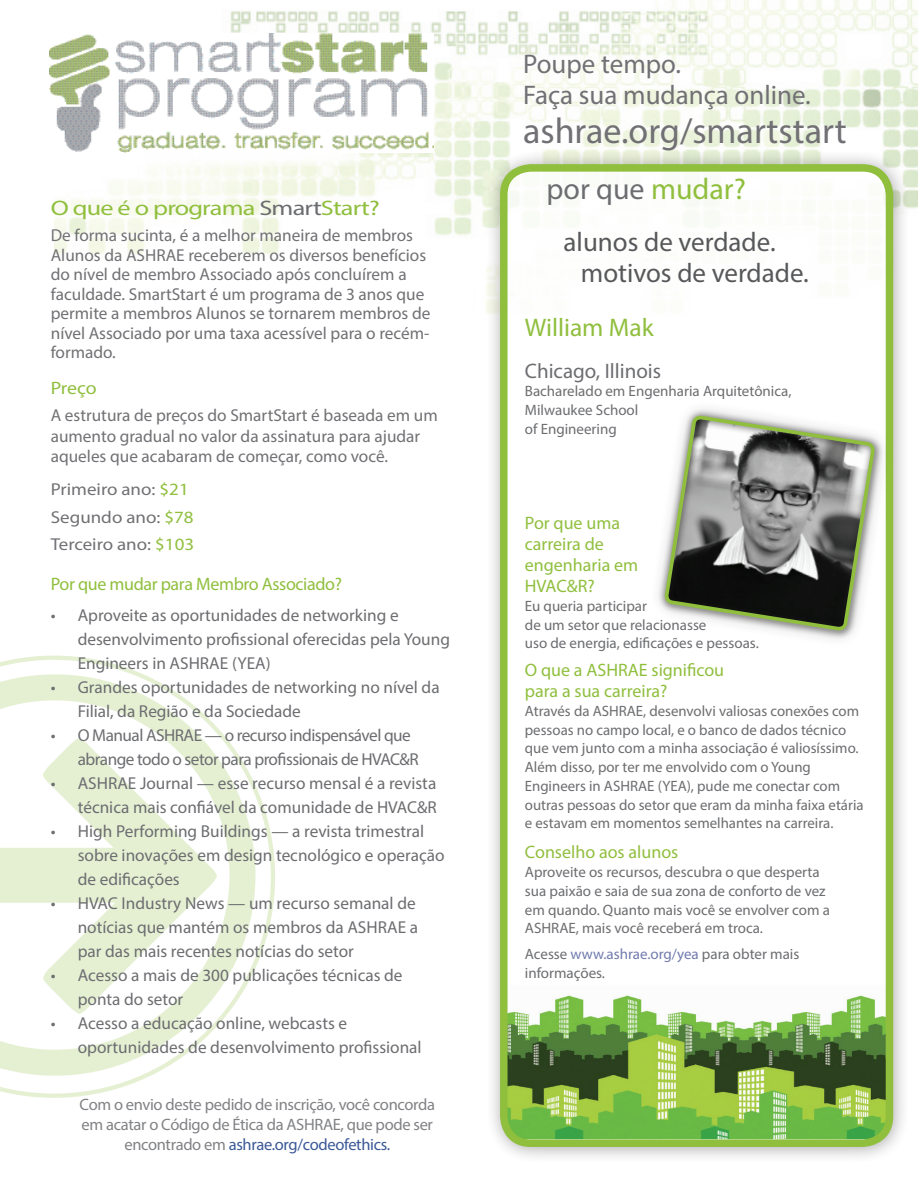
<style>
.page{position:relative;width:918px;height:1188px;background:#fff}
.page>*{position:absolute;margin:0;border:0;box-sizing:border-box;transform-origin:0 0}
.t1{font:36px "Myriad Pro";color:#717074}
.t2{font:30px "Myriad Pro";color:#6c6d70}
.t3{font:27px/30.8px "Myriad Pro";color:#57585a}
.t4{font:27px/31.5px "Myriad Pro";color:#717074}
.t5{font:25.5px "Myriad Pro";color:#90bf3e}
.t6{font:21px "Myriad Pro";letter-spacing:-.03em;color:#90bf3e;scale:1.25 1}
.t7{font:21px "Myriad Pro";color:#6c6d70}
.t8{font:18px/21px "Myriad Pro";color:#90bf3e}
.t9{font:18px "Myriad Pro";letter-spacing:-.02em;color:#90bf3e}
.t10{font:18px "Myriad Pro";color:#90bf3e;scale:1.1 1}
.t11{font:17.25px/24px "Myriad Pro";color:#6c6d70}
.t12{font:17.25px/19.5px "Myriad Pro";color:#717074}
.t13{font:17.25px/24px "Myriad Pro";letter-spacing:-.03em;color:#6c6d70}
.t14{font:17.25px/27.5px "Myriad Pro";color:#717074;scale:1.1 1}
.t15{font:16.5px/19.8px "Myriad Pro";letter-spacing:-.02em;color:#818285;text-align:center}
.t16{font:15px/18.8px "Myriad Pro";color:#6c6d70}
.s1{color:#6c6d70}
.s2{color:#90bf3e}
.s3{color:#3b5997}
.s4{color:#717bae}
</style>
<div class="page">
<svg style="left:0;top:655px;width:275px;height:443px"></svg>
<svg style="left:0;top:674px;width:256px;height:402px"></svg>
<svg style="left:0;top:738px;width:217px;height:276px"></svg>
<img style="left:54px;top:0;width:864px;height:254px">
<svg style="left:54px;top:152px;width:318px;height:16px"></svg>
<img style="left:50px;top:33px;width:383px;height:119px">
<div style="left:485px;top:149px;width:425px;height:1015px;background:#231f20;opacity:.49"></div>
<div style="left:504px;top:168px;width:385px;height:975px;background:#fff;border-radius:27px"></div>
<img style="left:504px;top:995px;width:385px;height:144px">
<div style="left:500px;top:164px;width:393px;height:983px;border:8px solid #90bf3e;border-radius:27px"></div>
<div style="left:648px;top:399px;width:245px;height:250px;background:#231f20;opacity:.49"></div>
<div style="left:658px;top:408px;width:225px;height:231px;background:#231f20;opacity:.5"></div>
<svg style="left:663px;top:405px;width:214px;height:236px"></svg>
<h3 class="t6" style="left:51px;top:195px;width:265px">O que é o programa <span class="s1">Smart</span>Start?</h3>
<p class="t12" style="left:51px;top:225px;width:381px">De forma sucinta, é a melhor maneira de membros Alunos da ASHRAE receberem os diversos benefícios do nível de membro Associado após concluírem a faculdade. SmartStart é um programa de 3 anos que permite a membros Alunos se tornarem membros de nível Associado por uma taxa acessível para o recém&shy;formado.</p>
<p class="t10" style="left:51px;top:376px;width:43px">Preço</p>
<p class="t12" style="left:51px;top:405px;width:389px;line-height:20.7px">A estrutura de preços do SmartStart é baseada em um aumento gradual no valor da assinatura para ajudar aqueles que acabaram de começar, como você.</p>
<p class="t14" style="left:51px;top:475px;width:132px">Primeiro ano: <span class="s2">$21<br></span>Segundo ano: <span class="s2">$78<br></span>Terceiro ano: <span class="s2">$103</span></p>
<p class="t9" style="left:51px;top:573px;width:293px">Por que mudar para Membro Associado?</p>
<p class="t11" style="left:78px;top:603px;width:374px;text-indent:-27px">• Aproveite as oportunidades de networking e desenvolvimento profissional oferecidas pela Young<br>Engineers in ASHRAE (YEA)</p>
<p class="t11" style="left:78px;top:675px;width:363px;text-indent:-27px">• Grandes oportunidades de networking no nível da<br>Filial, da Região e da Sociedade</p>
<p class="t13" style="left:78px;top:723px;width:343px;text-indent:-27px">• O Manual ASHRAE — o recurso indispensável que abrange todo o setor para profissionais de HVAC&amp;R</p>
<p class="t11" style="left:51px;top:771px;width:388px;text-align:right">• ASHRAE Journal — esse recurso mensal é a revista técnica mais confiável da comunidade de HVAC&amp;R</p>
<p class="t11" style="left:78px;top:819px;width:368px;text-indent:-27px">• High Performing Buildings — a revista trimestral sobre inovações em design tecnológico e operação de edificações</p>
<p class="t11" style="left:78px;top:891px;width:342px;text-indent:-27px">• HVAC Industry News — um recurso semanal de notícias que mantém os membros da ASHRAE a par das mais recentes notícias do setor</p>
<p class="t11" style="left:78px;top:963px;width:326px;text-indent:-27px">• Acesso a mais de 300 publicações técnicas de ponta do setor</p>
<p class="t11" style="left:78px;top:1011px;width:345px;text-indent:-27px">• Acesso a educação online, webcasts e oportunidades de desenvolvimento profissional</p>
<p class="t15" style="left:80px;top:1095px;width:357px">Com o envio deste pedido de inscrição, você concorda em acatar o Código de Ética da ASHRAE, que pode ser encontrado em <span class="s3">ashrae.org/codeofethics.</span></p>
<h3 class="t4" style="left:523px;top:48px;width:289px">Poupe tempo.<br>Faça sua mudança online.</h3>
<h1 class="t1" style="left:523px;top:109px;width:325px">ashrae.org/smartstart</h1>
<h2 class="t2" style="left:546px;top:171px;width:201px">por que <span class="s2">mudar?</span></h2>
<h3 class="t3" style="left:581px;top:226px;width:230px;text-indent:-17px">alunos de verdade. motivos de verdade.</h3>
<h3 class="t5" style="left:525px;top:311px;width:131px">William Mak</h3>
<h3 class="t7" style="left:525px;top:358px;width:138px">Chicago, Illinois</h3>
<p class="t16" style="left:525px;top:382px;width:268px">Bacharelado em Engenharia Arquitetônica,<br>Milwaukee School<br>of Engineering</p>
<p class="t8" style="left:525px;top:512px;width:115px">Por que uma carreira de engenharia em<br>HVAC&amp;R?</p>
<p class="t16" style="left:525px;top:596px;width:235px">Eu queria participar<br>de um setor que relacionasse<br>uso de energia, edificações e pessoas.</p>
<p class="t8" style="left:525px;top:659px;width:201px">O que a ASHRAE significou para a sua carreira?</p>
<p class="t16" style="left:525px;top:701px;width:340px">Através da ASHRAE, desenvolvi valiosas conexões com pessoas no campo local, e o banco de dados técnico que vem junto com a minha associação é valiosíssimo.<br>Além disso, por ter me envolvido com o Young Engineers in ASHRAE (YEA), pude me conectar com outras pessoas do setor que eram da minha faixa etária e estavam em momentos semelhantes na carreira.</p>
<p class="t8" style="left:525px;top:841px;width:155px">Conselho aos alunos</p>
<p class="t16" style="left:525px;top:862px;width:307px">Aproveite os recursos, descubra o que desperta sua paixão e saia de sua zona de conforto de vez em quando. Quanto mais você se envolver com a ASHRAE, mais você receberá em troca.</p>
<p class="t16" style="left:525px;top:944px;width:276px">Acesse <span class="s4">www.ashrae.org/yea</span> para obter mais informações.</p>
</div>
